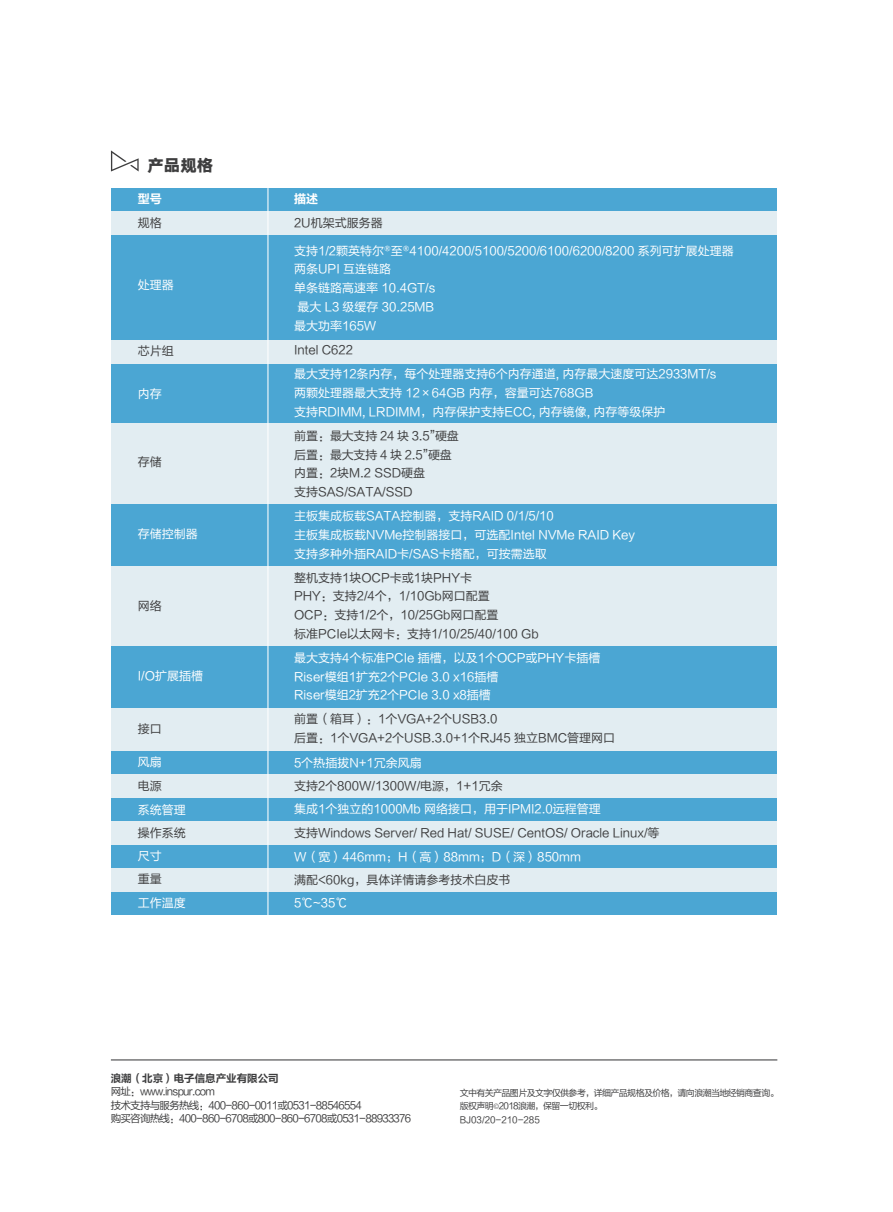
<style>
.page{position:relative;width:893px;height:1212px;background:#fff}
.page>*{position:absolute;margin:0;border:0;box-sizing:border-box;transform-origin:0 0}
.t1{font:16.5px "HY Qi Hei IES";color:#3e3e3f}
.t2{font:12px/18.8px "FZLTHJW GB1 0";color:#fff}
.t3{font:12px/18.8px "FZLTHJW GB1 0";color:#3e3e3f}
.t4{font:12px "FZLTCHJW GB1 0";color:#fff}
.t5{font:10.5px/13.5px "FZLTHJW GB1 0";letter-spacing:-.07em;color:#3e3e3f}
.t6{font:10.5px "FZLTCHJW GB1 0";color:#3e3e3f}
.t7{font:9px/13.5px "FZLTHJW GB1 0";letter-spacing:-.07em;color:#3e3e3f}
.s1{font-family:"Adobe Song Std";font-weight:300}
</style>
<div class="page">
<hr style="left:111px;top:1059px;width:666px;height:1px;background:#3e3e3f">
<svg style="left:111px;top:150px;width:28px;height:21px"></svg>
<div style="left:111px;top:188px;width:665px;height:23px;background:#4ba6d3"></div>
<div style="left:111px;top:211px;width:665px;height:24px;background:#e2edf2"></div>
<div style="left:111px;top:798px;width:665px;height:23px;background:#4ba6d3"></div>
<div style="left:111px;top:845px;width:665px;height:23px;background:#4ba6d3"></div>
<div style="left:111px;top:566px;width:665px;height:80px;background:#e2edf2"></div>
<div style="left:111px;top:707px;width:665px;height:44px;background:#e2edf2"></div>
<div style="left:111px;top:235px;width:665px;height:105px;background:#4ba6d3"></div>
<div style="left:111px;top:363px;width:665px;height:61px;background:#4ba6d3"></div>
<div style="left:111px;top:646px;width:665px;height:61px;background:#4ba6d3"></div>
<div style="left:111px;top:504px;width:665px;height:62px;background:#4ba6d3"></div>
<div style="left:111px;top:340px;width:665px;height:23px;background:#e2edf2"></div>
<div style="left:111px;top:751px;width:665px;height:24px;background:#4ba6d3"></div>
<div style="left:111px;top:775px;width:665px;height:23px;background:#e2edf2"></div>
<div style="left:111px;top:821px;width:665px;height:24px;background:#e2edf2"></div>
<div style="left:111px;top:891px;width:665px;height:24px;background:#4ba6d3"></div>
<div style="left:111px;top:868px;width:665px;height:23px;background:#e2edf2"></div>
<div style="left:111px;top:424px;width:665px;height:80px;background:#e2edf2"></div>
<hr style="left:267px;top:188px;width:1px;height:727px;background:#fff">
<h1 class="t1" style="left:147px;top:152px;width:67px">产品规格</h1>
<p class="t4" style="left:138px;top:192px;width:26px">型号</p>
<p class="t4" style="left:294px;top:192px;width:26px">描述</p>
<p class="t3" style="left:138px;top:214px;width:26px">规格</p>
<p class="t3" style="left:294px;top:214px;width:90px">2U机架式服务器</p>
<p class="t2" style="left:294px;top:241px;width:441px">支持1/2颗英特尔<sup>®</sup>至<sup>®</sup>4100/4200/5100/5200/6100/6200/8200 系列可扩展处理器两条UPI 互连链路<br>单条链路高速率 10.4GT/s<br>最大 L3 级缓存 30.25MB<br>最大功率165W</p>
<p class="t3" style="left:294px;top:341px;width:60px">Intel C622</p>
<p class="t2" style="left:294px;top:365px;width:424px">最大支持12条内存，每个处理器支持6个内存通道, 内存最大速度可达2933MT/s两颗处理器最大支持 12×64GB 内存，容量可达768GB<br>支持RDIMM, LRDIMM，内存保护支持ECC, 内存镜像, 内存等级保护</p>
<p class="t3" style="left:294px;top:426px;width:166px">前置：最大支持 24 块 3.5”硬盘后置：最大支持 4 块 2.5”硬盘内置：2块M.2 SSD硬盘<br>支持SAS/SATA/SSD</p>
<p class="t2" style="left:294px;top:507px;width:342px">主板集成板载SATA控制器，支持RAID 0/1/5/10<br>主板集成板载NVMe控制器接口，可选配Intel NVMe RAID Key支持多种外插RAID卡/SAS卡搭配，可按需选取</p>
<p class="t3" style="left:294px;top:568px;width:246px">整机支持1块OCP卡或1块PHY卡<br>PHY：支持2/4个，1/10Gb网口配置<br>OCP：支持1/2个，10/25Gb网口配置<br>标准PCIe以太网卡：支持1/10/25/40/100 Gb</p>
<p class="t2" style="left:294px;top:648px;width:308px">最大支持4个标准PCIe 插槽，以及1个OCP或PHY卡插槽<br>Riser模组1扩充2个PCIe 3.0 x16插槽<br>Riser模组2扩充2个PCIe 3.0 x8插槽</p>
<p class="t3" style="left:294px;top:710px;width:323px">前置（箱耳）：1个VGA+2个USB3.0<br>后置：1个VGA+2个USB.3.0+1个RJ45 独立BMC管理网口</p>
<p class="t2" style="left:294px;top:753px;width:129px">5个热插拔N+1冗余风扇</p>
<p class="t3" style="left:294px;top:777px;width:210px">支持2个800W/1300W/电源，1+1冗余</p>
<p class="t2" style="left:294px;top:800px;width:308px">集成1个独立的1000Mb 网络接口，用于IPMI2.0远程管理</p>
<p class="t3" style="left:294px;top:824px;width:367px">支持Windows Server/ Red Hat/ SUSE/ CentOS/ Oracle Linux/等</p>
<p class="t2" style="left:294px;top:848px;width:288px">W（宽）446mm；H（高）88mm；D（深）850mm</p>
<p class="t3" style="left:294px;top:870px;width:218px">满配&lt;60kg，具体详情请参考技术白皮书</p>
<p class="t2" style="left:294px;top:894px;width:55px">5℃~35℃</p>
<p class="t2" style="left:138px;top:276px;width:38px">处理器</p>
<p class="t3" style="left:138px;top:341px;width:38px">芯片组</p>
<p class="t2" style="left:138px;top:385px;width:26px">内存</p>
<p class="t3" style="left:138px;top:452px;width:26px">存储</p>
<p class="t2" style="left:138px;top:524px;width:62px">存储控制器</p>
<p class="t3" style="left:138px;top:596px;width:26px">网络</p>
<p class="t2" style="left:138px;top:667px;width:67px">I/O扩展插槽</p>
<p class="t3" style="left:138px;top:719px;width:26px">接口</p>
<p class="t2" style="left:138px;top:753px;width:26px">风扇</p>
<p class="t3" style="left:138px;top:776px;width:26px">电源</p>
<p class="t2" style="left:138px;top:800px;width:50px">系统管理</p>
<p class="t3" style="left:138px;top:824px;width:50px">操作系统</p>
<p class="t2" style="left:138px;top:847px;width:26px">尺寸</p>
<p class="t3" style="left:138px;top:870px;width:26px">重量</p>
<p class="t2" style="left:138px;top:893px;width:50px">工作温度</p>
<p class="t6" style="left:111px;top:1072px;width:169px">浪潮（北京）电子信息产业有限公司</p>
<p class="t5" style="left:111px;top:1085px;width:302px">网址：www.inspur.com<br>技术支持与服务热线：400-860-0011或0531-88546554<br>购买咨询热线：400-860-6708或800-860-6708或0531-88933376</p>
<p class="t7" style="left:460px;top:1086px;width:321px">文中有关产品图片及文字仅供参考，详细产品规格及价格，请向浪潮当地经销商查询。版权声明<span class="s1">©</span>2018浪潮，保留一切权利。<br>BJ03/20-210-285</p>
</div>
